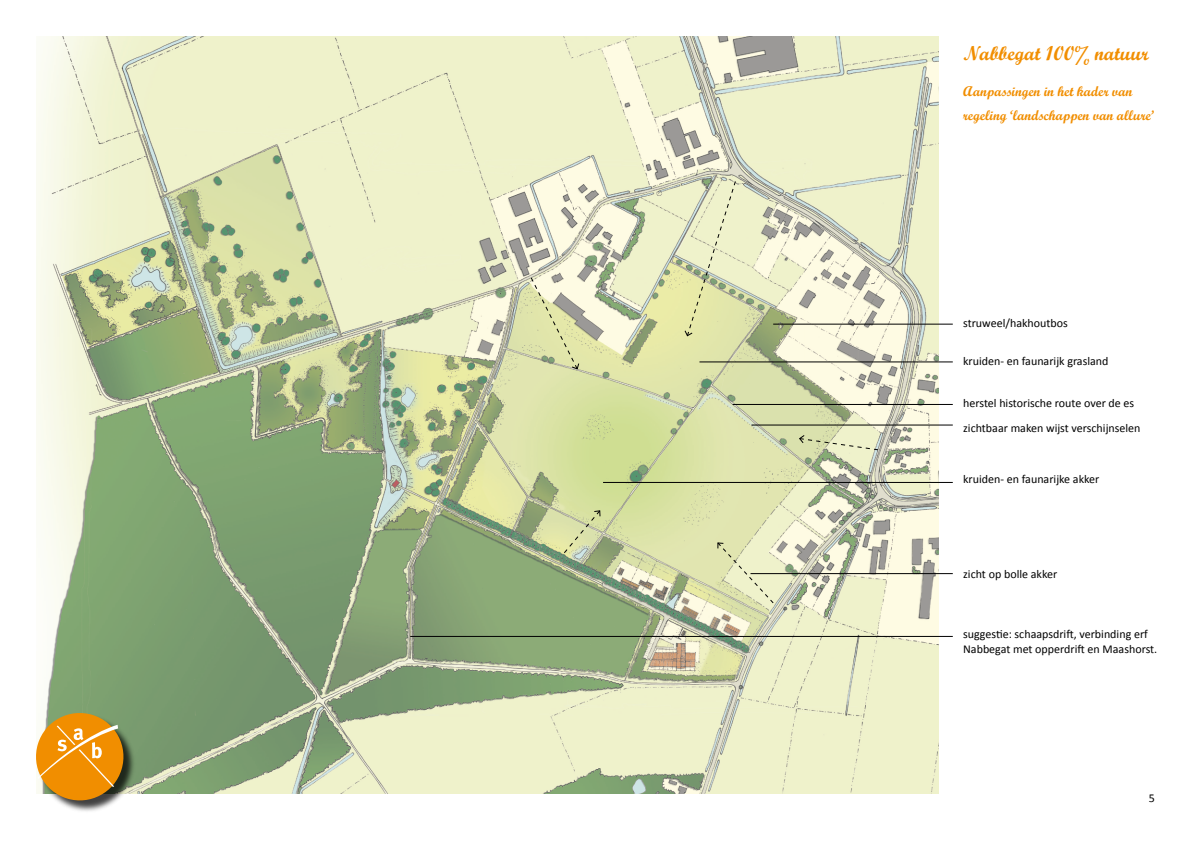
<style>
.page{position:relative;width:1191px;height:842px;background:#fff}
.page>*{position:absolute;margin:0;border:0;box-sizing:border-box;transform-origin:0 0}
.t1{font:20px "Script MT Bold";color:#f18e00}
.t2{font:14px/24px "Script MT Bold";color:#f18e00}
.t3{font:12px/14.4px "Calibri";color:#000}
</style>
<div class="page">
<img style="left:36px;top:36px;width:902px;height:758px">
<hr style="left:773px;top:324px;width:179px;height:1px;background:#000">
<svg style="left:530px;top:276px;width:50px;height:94px;background:#dadcb0"></svg>
<svg style="left:683px;top:180px;width:53px;height:157px;background:#dfe3b7"></svg>
<svg style="left:716px;top:541px;width:58px;height:63px;background:#e3e6bb"></svg>
<svg style="left:563px;top:509px;width:38px;height:45px;background:#ced4a2"></svg>
<svg style="left:798px;top:434px;width:81px;height:17px"></svg>
<div style="left:36px;top:713px;width:101px;height:101px;background:#000;opacity:.75"></div>
<svg style="left:36px;top:708px;width:93px;height:97px;background:#d19a3d"></svg>
<hr style="left:699px;top:361px;width:253px;height:1px;background:#000">
<hr style="left:603px;top:482px;width:349px;height:1px;background:#000">
<hr style="left:750px;top:573px;width:202px;height:1px;background:#000">
<hr style="left:732px;top:404px;width:220px;height:1px;background:#000">
<hr style="left:410px;top:636px;width:542px;height:1px;background:#000">
<hr style="left:751px;top:424px;width:201px;height:1px;background:#000">
<h1 class="t1" style="left:963px;top:41px;width:187px">Nabbegat 100% natuur</h1>
<p class="t2" style="left:963px;top:79px;width:193px">Aanpassingen in het kader van regeling ‘landschappen van allure’</p>
<p class="t3" style="left:963px;top:315px;width:106px">struweel/hakhoutbos</p>
<p class="t3" style="left:963px;top:354px;width:147px">kruiden- en faunarijk grasland</p>
<p class="t3" style="left:963px;top:395px;width:172px">herstel historische route over de es</p>
<p class="t3" style="left:963px;top:421px;width:179px">zichtbaar maken wijst verschijnselen</p>
<p class="t3" style="left:963px;top:472px;width:138px">kruiden- en faunarijke akker</p>
<p class="t3" style="left:963px;top:566px;width:96px">zicht op bolle akker</p>
<p class="t3" style="left:963px;top:627px;width:196px">suggestie: schaapsdrift, verbinding erf<br>Nabbegat met opperdrift en Maashorst.</p>
</div>
